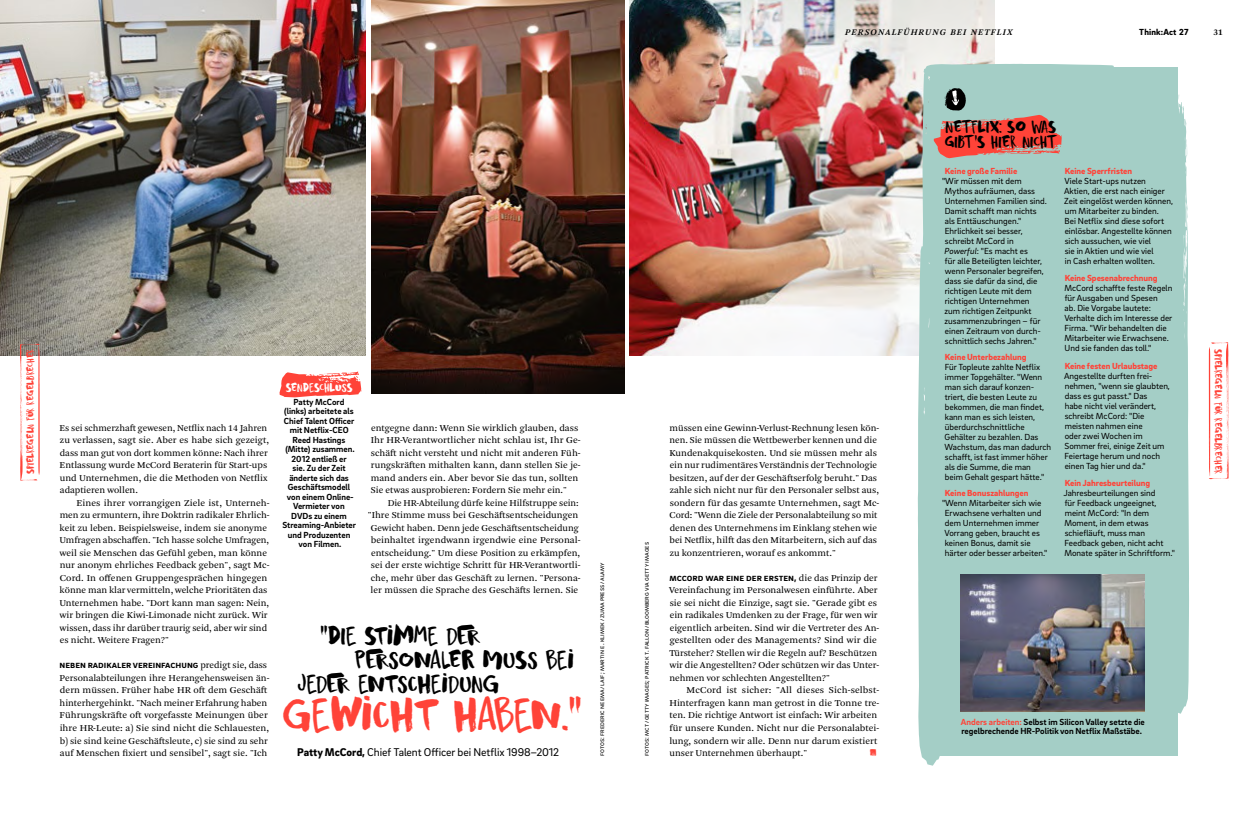
<style>
.page{position:relative;width:1248px;height:823px;background:#fff}
.page>*{position:absolute;margin:0;border:0;box-sizing:border-box;transform-origin:0 0}
.t1{font:48px "Xanthine";color:#ff4338}
.t2{font:27px "Xanthine";color:#000}
.t3{font:18px/15px "Xanthine";color:#000}
.t4{font:13px "Xanthine";color:#fff}
.t5{font:11.5px "Brix Sans";letter-spacing:-.01em;color:#000}
.t6{font:11px "Xanthine";letter-spacing:-.015em;color:#ff4338}
.t7{font:700 10.2px "Brix Sans";color:#000}
.t8{font:9.5px/12.5px "Arnhem Pro Blond";color:#000}
.t9{font:9.5px "Xanthine Shapez";color:#ff4338}
.t10{font:9px/10px "Brix Sans";color:#000}
.t11{font:700 9px/9.5px "Brix Sans";color:#000;text-align:center}
.t12{font:900 9px "Brix Sans";color:#ff4338}
.t13{font:italic 600 9px "Arnhem Pro";letter-spacing:.19em;color:#000}
.t14{font:900 9px "Brix Sans";color:#000}
.t15{font:700 9px "Arnhem Pro";color:#000}
.t16{font:7px "Brix Sans";color:#000}
.s1{font-style:italic}
.s2{font-family:"Arnhem Pro Blond";font-weight:400;font-size:9.5px}
.s3{font-weight:900}
.s4{color:#ff4338}
</style>
<div class="page">
<img style="left:371px;top:0;width:253px;height:393px">
<img style="left:0;top:0;width:366px;height:355px">
<img style="left:629px;top:0;width:365px;height:355px">
<div style="left:930px;top:68px;width:247px;height:687px;background:#a4cec6"></div>
<svg style="left:1177px;top:86px;width:11px;height:627px;background:#acd2cb"></svg>
<img style="left:1113px;top:574px;width:31px;height:137px">
<svg style="left:20px;top:342px;width:20px;height:138px"></svg>
<svg style="left:1208px;top:342px;width:20px;height:138px"></svg>
<svg style="left:279px;top:371px;width:82px;height:26px"></svg>
<svg style="left:917px;top:64px;width:196px;height:701px"></svg>
<div style="left:839px;top:22px;width:179px;height:20px;background:#fff;opacity:.75"></div>
<p class="t13" style="left:845px;top:26px;width:169px">PER SONALFÜHRUNG BEI NETFLIX</p>
<p class="t14" style="left:1139px;top:26px;width:51px">Think:Act 27</p>
<p class="t15" style="left:1213px;top:26px;width:11px">31</p>
<h3 class="t3" style="left:944px;top:119px;width:114px">NETFLIX: SO WAS<br>GIBT'S HIER NICHT</h3>
<p class="t12" style="left:944px;top:165px;width:74px">Keine große Familie</p>
<p class="t10" style="left:942px;top:176px;width:106px">"Wir müssen mit dem<br>Mythos aufräumen, dass<br>Unternehmen Familien sind.<br>Damit schafft man nichts<br>als Enttäuschungen."<br>Ehrlichkeit sei besser, schreibt McCord in<br><span class="s1">Powerful</span>: "Es macht es<br>für alle Beteiligten leichter, wenn Personaler begreifen, dass sie dafür da sind, die richtigen Leute mit dem richtigen Unternehmen<br>zum richtigen Zeitpunkt zusammenzubringen – für einen Zeitraum von durch&shy;schnittlich sechs Jahren."</p>
<p class="t12" style="left:944px;top:351px;width:83px">Keine Unterbezahlung</p>
<p class="t10" style="left:944px;top:361px;width:108px">Für Topleute zahlte Netflix immer Topgehälter. "Wenn man sich darauf konzen&shy;triert, die besten Leute zu bekommen, die man findet, kann man es sich leisten, überdurchschnittliche<br>Gehälter zu bezahlen. Das<br>Wachstum, das man dadurch schafft, ist fast immer höher als die Summe, die man<br>beim Gehalt gespart hätte."</p>
<p class="t12" style="left:944px;top:486px;width:85px">Keine Bonuszahlungen</p>
<p class="t10" style="left:942px;top:497px;width:107px">"Wenn Mitarbeiter sich wie<br>Erwachsene verhalten und dem Unternehmen immer<br>Vorrang geben, braucht es keinen Bonus, damit sie härter oder besser arbeiten."</p>
<p class="t12" style="left:1064px;top:165px;width:69px">Keine Sperrfristen</p>
<p class="t10" style="left:1064px;top:176px;width:110px">Viele Start-ups nutzen<br>Aktien, die erst nach einiger<br>Zeit eingelöst werden können, um Mitarbeiter zu binden.<br>Bei Netflix sind diese sofort einlösbar. Angestellte können sich aussuchen, wie viel<br>sie in Aktien und wie viel<br>in Cash erhalten wollten.</p>
<p class="t12" style="left:1064px;top:272px;width:94px">Keine Spesenabrechnung</p>
<p class="t10" style="left:1064px;top:283px;width:109px">McCord schaffte feste Regeln für Ausgaben und Spesen<br>ab. Die Vorgabe lautete:<br>Verhalte dich im Interesse der<br>Firma. "Wir behandelten die<br>Mitarbeiter wie Erwachsene.<br>Und sie fanden das toll."</p>
<p class="t12" style="left:1064px;top:359px;width:94px">Keine festen Urlaubstage</p>
<p class="t10" style="left:1064px;top:370px;width:107px">Angestellte durften frei&shy;nehmen, "wenn sie glaubten, dass es gut passt." Das<br>habe nicht viel verändert, schreibt McCord: "Die meisten nahmen eine<br>oder zwei Wochen im<br>Sommer frei, einige Zeit um<br>Feiertage herum und noch einen Tag hier und da."</p>
<p class="t12" style="left:1064px;top:476px;width:87px">Kein Jahresbeurteilung</p>
<p class="t10" style="left:1063px;top:487px;width:113px">Jahresbeurteilungen sind<br>für Feedback ungeeignet, meint McCord: "In dem<br>Moment, in dem etwas schief-läuft, muss man<br>Feedback geben, nicht acht<br>Monate später in Schriftform."</p>
<p class="t6" style="left:24px;top:474px;width:127px;rotate:-90deg">SPIELREGELN FÜR REGELBRECHER</p>
<p class="t6" style="left:1224px;top:348px;width:127px;rotate:90deg">SPIELREGELN FÜR REGELBRECHER</p>
<h3 class="t4" style="left:286px;top:380px;width:68px">SENDESCHLUSS</h3>
<p class="t11" style="left:282px;top:396px;width:75px">Patty McCord (links) arbeitete als<br>Chief Talent Officer mit Netflix-CEO<br>Reed Hastings (Mitte) zusammen.<br>2012 entließ er<br>sie. Zu der Zeit änderte sich das<br>Geschäftsmodell von einem Online-<br>Vermieter von<br>DVDs zu einem<br>Streaming-Anbieter und Produzenten von Filmen.</p>
<p class="t8" style="left:60px;top:421px;width:211px">Es sei schmerzhaft gewesen, Netflix nach 14 Jahren zu verlassen, sagt sie. Aber es habe sich gezeigt, dass man gut von dort kommen könne: Nach ihrer Entlassung wurde McCord Beraterin für Start-ups und Unternehmen, die die Methoden von Netflix adaptieren wollen.</p>
<p class="t8" style="left:59px;top:496px;width:211px;text-indent:17px">Eines ihrer vorrangigen Ziele ist, Unterneh&shy;men zu ermuntern, ihre Doktrin radikaler Ehrlich&shy;keit zu leben. Beispielsweise, indem sie anonyme Umfragen abschaffen. "Ich hasse solche Umfragen, weil sie Menschen das Gefühl geben, man könne nur anonym ehrliches Feedback geben", sagt Mc-Cord. In offenen Gruppengesprächen hingegen könne man klar vermitteln, welche Prioritäten das Unternehmen habe. "Dort kann man sagen: Nein, wir bringen die Kiwi-Limonade nicht zurück. Wir wissen, dass ihr darüber traurig seid, aber wir sind es nicht. Weitere Fragen?"</p>
<p class="t7" style="left:60px;top:658px;width:209px">neben radikaler vereinfachung <span class="s2">predigt sie, dass</span></p>
<p class="t8" style="left:60px;top:671px;width:211px">Personalabteilungen ihre Herangehensweisen än&shy;dern müssen. Früher habe HR oft dem Geschäft hinterhergehinkt. "Nach meiner Erfahrung haben Führungskräfte oft vorgefasste Meinungen über ihre HR-Leute: a) Sie sind nicht die Schlauesten, b) sie sind keine Geschäftsleute, c) sie sind zu sehr auf Menschen fixiert und sensibel", sagt sie. "Ich</p>
<p class="t8" style="left:370px;top:421px;width:211px">entgegne dann: Wenn Sie wirklich glauben, dass Ihr HR-Verantwortlicher nicht schlau ist, Ihr Ge&shy;schäft nicht versteht und nicht mit anderen Füh&shy;rungskräften mithalten kann, dann stellen Sie je&shy;mand anders ein. Aber bevor Sie das tun, sollten Sie etwas ausprobieren: Fordern Sie mehr ein."</p>
<p class="t8" style="left:368px;top:496px;width:214px;text-align:right">Die HR-Abteilung dürfe keine Hilfstruppe sein: "Ihre Stimme muss bei Geschäftsentscheidungen Gewicht haben. Denn jede Geschäftsentscheidung beinhaltet irgendwann irgendwie eine Personal&shy;entscheidung." Um diese Position zu erkämpfen, sei der erste wichtige Schritt für HR-Verantwortli&shy;che, mehr über das Geschäft zu lernen. "Persona&shy;ler müssen die Sprache des Geschäfts lernen. Sie</p>
<h2 class="t2" style="left:320px;top:619px;width:162px">"DIE STIMME DER</h2>
<h2 class="t2" style="left:354px;top:643px;width:221px">PERSONALER MUSS BEI</h2>
<h2 class="t2" style="left:297px;top:667px;width:203px">JEDER ENTSCHEIDUNG</h2>
<h1 class="t1" style="left:282px;top:686px;width:300px">GEWICHT HABEN."</h1>
<p class="t5" style="left:297px;top:744px;width:263px"><span class="s3">Patty McCord,</span> Chief Talent Officer bei Netflix 1998–2012</p>
<p class="t8" style="left:669px;top:421px;width:211px">müssen eine Gewinn-Verlust-Rechnung lesen kön&shy;nen. Sie müssen die Wettbewerber kennen und die Kundenakquisekosten. Und sie müssen mehr als ein nur rudimentäres Verständnis der Technologie besitzen, auf der der Geschäftserfolg beruht." Das zahle sich nicht nur für den Personaler selbst aus, sondern für das gesamte Unternehmen, sagt Mc-Cord: "Wenn die Ziele der Personalabteilung so mit denen des Unternehmens im Einklang stehen wie bei Netflix, hilft das den Mitarbeitern, sich auf das zu konzentrieren, worauf es ankommt."</p>
<p class="t7" style="left:669px;top:570px;width:209px">Mccord war eine der ersten, <span class="s2">die das Prinzip der</span></p>
<p class="t8" style="left:669px;top:583px;width:212px">Vereinfachung im Personalwesen einführte. Aber sie sei nicht die Einzige, sagt sie. "Gerade gibt es ein radikales Umdenken zu der Frage, für wen wir eigentlich arbeiten. Sind wir die Vertreter des An&shy;gestellten oder des Managements? Sind wir die Türsteher? Stellen wir die Regeln auf? Beschützen wir die Angestellten? Oder schützen wir das Unter&shy;nehmen vor schlechten Angestellten?"</p>
<p class="t8" style="left:669px;top:683px;width:211px;text-indent:17px">McCord ist sicher: "All dieses Sich-selbst-Hinterfragen kann man getrost in die Tonne tre&shy;ten. Die richtige Antwort ist einfach: Wir arbeiten für unsere Kunden. Nicht nur die Personalabtei&shy;lung, sondern wir alle. Denn nur darum existiert unser Unternehmen überhaupt."</p>
<p class="t16" style="left:642px;top:755px;width:215px;rotate:-90deg">fotos: mct/getty images; patrick t. fallon/ bloomberg via getty images</p>
<p class="t16" style="left:597px;top:755px;width:195px;rotate:-90deg">fotos: frederic neema/ laif; martin e. klimek/ zuma press /alamy</p>
<p class="t11" style="left:960px;top:716px;width:185px;text-align:left"><span class="s4">Anders arbeiten:</span> Selbst im Silicon Valley setzte die regelbrechende HR-Politik von Netflix Maßstäbe.</p>
<p class="t9" style="left:869px;top:746px;width:8px">9</p>
</div>
